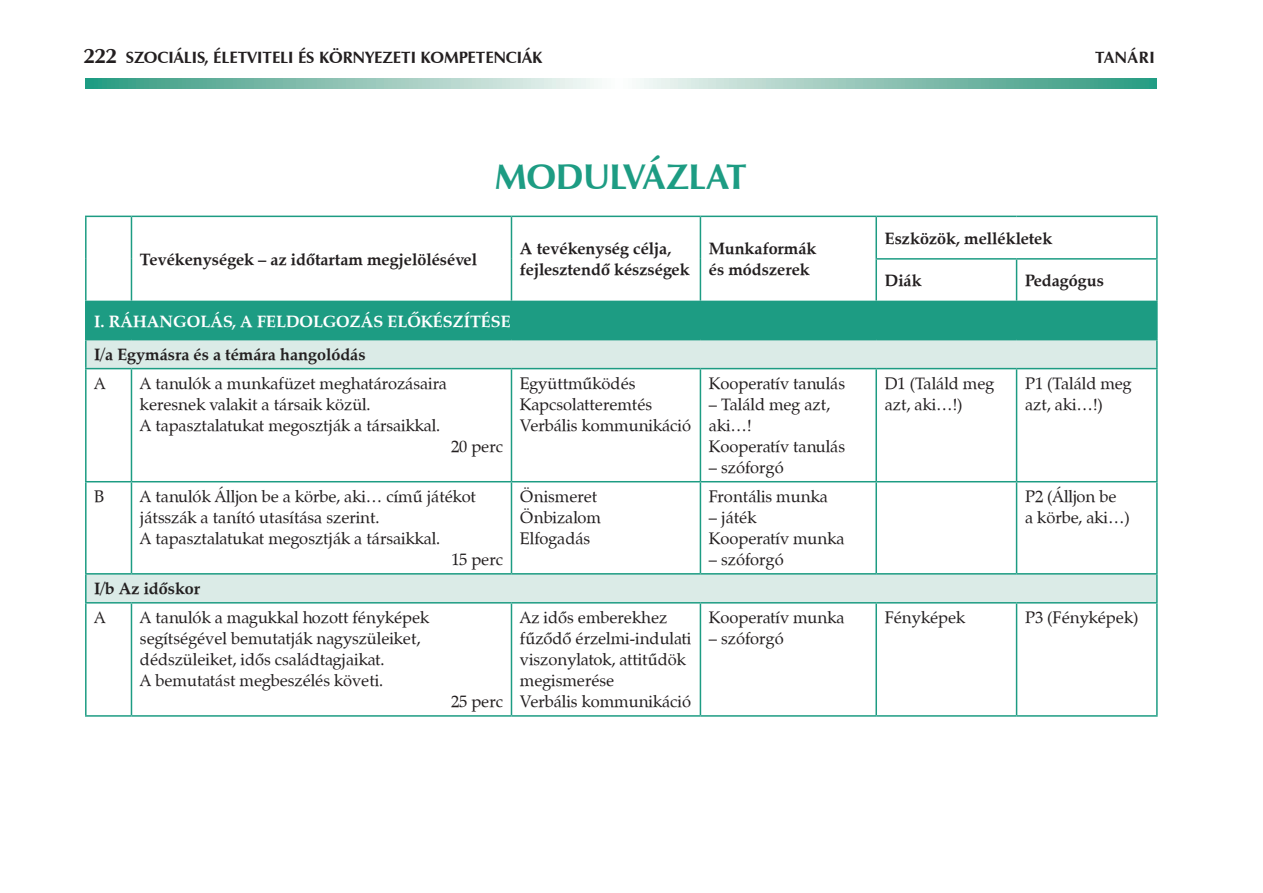
<style>
.page{position:relative;width:1263px;height:893px;background:#fff}
.page>*{position:absolute;margin:0;border:0;box-sizing:border-box;transform-origin:0 0}
.t1{font:700 36px "Zapf Humanist 601 PFL";letter-spacing:-.015em;color:#1d9c83}
.t2{font:16.5px/21px "Zapf Calligraphic 801 PFL";color:#231f20}
.t3{font:700 16.5px/21px "Zapf Calligraphic 801 PFL";color:#231f20}
.t4{font:700 16.5px "Zapf Humanist 601 PFL";color:#231f20}
.t5{font:700 16.5px "Zapf Calligraphic 801 PFL";color:#fff}
.s1{font-size:21px}
</style>
<div class="page">
<svg style="left:85px;top:78px;width:1072px;height:11px;background:#91c6b8"></svg>
<div style="left:86px;top:301px;width:1071px;height:39px;background:#1d9c83"></div>
<svg style="left:87px;top:340px;width:1069px;height:262px"></svg>
<hr style="left:85px;top:302px;width:2px;height:37px;background:#1d9c83">
<hr style="left:1156px;top:302px;width:2px;height:37px;background:#1d9c83">
<hr style="left:85px;top:339px;width:46px;height:1px;background:#1d9c83">
<hr style="left:85px;top:340px;width:2px;height:28px;background:#1d9c83">
<hr style="left:1016px;top:339px;width:142px;height:1px;background:#1d9c83">
<hr style="left:1156px;top:340px;width:2px;height:28px;background:#1d9c83">
<hr style="left:85px;top:368px;width:46px;height:1px;background:#1d9c83">
<hr style="left:85px;top:369px;width:2px;height:112px;background:#1d9c83">
<hr style="left:131px;top:368px;width:380px;height:1px;background:#1d9c83">
<hr style="left:131px;top:369px;width:1px;height:112px;background:#1d9c83">
<hr style="left:511px;top:368px;width:189px;height:1px;background:#1d9c83">
<hr style="left:511px;top:369px;width:1px;height:112px;background:#1d9c83">
<hr style="left:700px;top:368px;width:176px;height:1px;background:#1d9c83">
<hr style="left:700px;top:369px;width:1px;height:112px;background:#1d9c83">
<hr style="left:876px;top:368px;width:140px;height:1px;background:#1d9c83">
<hr style="left:875px;top:369px;width:2px;height:112px;background:#1d9c83">
<hr style="left:1016px;top:368px;width:142px;height:1px;background:#1d9c83">
<hr style="left:1016px;top:369px;width:1px;height:112px;background:#1d9c83">
<hr style="left:1156px;top:369px;width:2px;height:112px;background:#1d9c83">
<hr style="left:85px;top:481px;width:46px;height:1px;background:#1d9c83">
<hr style="left:85px;top:482px;width:2px;height:91px;background:#1d9c83">
<hr style="left:131px;top:481px;width:380px;height:1px;background:#1d9c83">
<hr style="left:131px;top:482px;width:1px;height:91px;background:#1d9c83">
<hr style="left:511px;top:481px;width:189px;height:1px;background:#1d9c83">
<hr style="left:511px;top:482px;width:1px;height:91px;background:#1d9c83">
<hr style="left:700px;top:481px;width:176px;height:1px;background:#1d9c83">
<hr style="left:700px;top:482px;width:1px;height:91px;background:#1d9c83">
<hr style="left:876px;top:481px;width:140px;height:1px;background:#1d9c83">
<hr style="left:875px;top:482px;width:2px;height:91px;background:#1d9c83">
<hr style="left:1016px;top:481px;width:142px;height:1px;background:#1d9c83">
<hr style="left:1016px;top:482px;width:1px;height:91px;background:#1d9c83">
<hr style="left:1156px;top:482px;width:2px;height:91px;background:#1d9c83">
<hr style="left:85px;top:573px;width:46px;height:2px;background:#1d9c83">
<hr style="left:85px;top:575px;width:2px;height:27px;background:#1d9c83">
<hr style="left:131px;top:573px;width:380px;height:2px;background:#1d9c83">
<hr style="left:511px;top:573px;width:189px;height:2px;background:#1d9c83">
<hr style="left:700px;top:573px;width:176px;height:2px;background:#1d9c83">
<hr style="left:876px;top:573px;width:140px;height:2px;background:#1d9c83">
<hr style="left:1016px;top:573px;width:142px;height:2px;background:#1d9c83">
<hr style="left:1156px;top:575px;width:2px;height:27px;background:#1d9c83">
<hr style="left:85px;top:602px;width:46px;height:2px;background:#1d9c83">
<hr style="left:85px;top:604px;width:2px;height:111px;background:#1d9c83">
<hr style="left:131px;top:602px;width:380px;height:2px;background:#1d9c83">
<hr style="left:131px;top:604px;width:1px;height:111px;background:#1d9c83">
<hr style="left:511px;top:602px;width:189px;height:2px;background:#1d9c83">
<hr style="left:511px;top:604px;width:1px;height:111px;background:#1d9c83">
<hr style="left:700px;top:602px;width:176px;height:2px;background:#1d9c83">
<hr style="left:700px;top:604px;width:1px;height:111px;background:#1d9c83">
<hr style="left:876px;top:602px;width:140px;height:2px;background:#1d9c83">
<hr style="left:875px;top:604px;width:2px;height:111px;background:#1d9c83">
<hr style="left:1016px;top:602px;width:142px;height:2px;background:#1d9c83">
<hr style="left:1016px;top:604px;width:1px;height:111px;background:#1d9c83">
<hr style="left:1156px;top:604px;width:2px;height:111px;background:#1d9c83">
<hr style="left:85px;top:715px;width:46px;height:2px;background:#1d9c83">
<hr style="left:131px;top:715px;width:380px;height:2px;background:#1d9c83">
<hr style="left:511px;top:715px;width:189px;height:2px;background:#1d9c83">
<hr style="left:700px;top:715px;width:176px;height:2px;background:#1d9c83">
<hr style="left:876px;top:715px;width:140px;height:2px;background:#1d9c83">
<hr style="left:1016px;top:715px;width:142px;height:2px;background:#1d9c83">
<hr style="left:85px;top:216px;width:46px;height:1px;background:#1d9c83">
<hr style="left:85px;top:217px;width:2px;height:42px;background:#1d9c83">
<hr style="left:131px;top:216px;width:380px;height:1px;background:#1d9c83">
<hr style="left:131px;top:217px;width:1px;height:42px;background:#1d9c83">
<hr style="left:511px;top:216px;width:189px;height:1px;background:#1d9c83">
<hr style="left:511px;top:217px;width:1px;height:42px;background:#1d9c83">
<hr style="left:700px;top:216px;width:176px;height:1px;background:#1d9c83">
<hr style="left:700px;top:217px;width:1px;height:42px;background:#1d9c83">
<hr style="left:85px;top:259px;width:2px;height:42px;background:#1d9c83">
<hr style="left:131px;top:259px;width:1px;height:42px;background:#1d9c83">
<hr style="left:511px;top:259px;width:1px;height:42px;background:#1d9c83">
<hr style="left:700px;top:259px;width:1px;height:42px;background:#1d9c83">
<hr style="left:85px;top:301px;width:46px;height:1px;background:#1d9c83">
<hr style="left:876px;top:216px;width:140px;height:1px;background:#1d9c83">
<hr style="left:875px;top:217px;width:2px;height:41px;background:#1d9c83">
<hr style="left:1016px;top:216px;width:142px;height:1px;background:#1d9c83">
<hr style="left:1156px;top:217px;width:2px;height:41px;background:#1d9c83">
<hr style="left:875px;top:258px;width:141px;height:2px;background:#1d9c83">
<hr style="left:875px;top:260px;width:2px;height:41px;background:#1d9c83">
<hr style="left:1016px;top:258px;width:142px;height:2px;background:#1d9c83">
<hr style="left:1016px;top:260px;width:1px;height:41px;background:#1d9c83">
<hr style="left:1156px;top:260px;width:2px;height:41px;background:#1d9c83">
<hr style="left:1016px;top:301px;width:142px;height:1px;background:#1d9c83">
<p class="t4" style="left:83px;top:47px;width:61px"><span class="s1">222</span> SZOCIÁLIS</p>
<p class="t4" style="left:204px;top:47px;width:18px">, ÉLETVITELI</p>
<p class="t4" style="left:298px;top:47px;width:32px">ÉS KÖRNYEZETI</p>
<p class="t4" style="left:420px;top:47px;width:9px">KOMPETENCIÁKTAN</p>
<p class="t4" style="left:1128px;top:47px;width:29px">ÁRI</p>
<h1 class="t1" style="left:495px;top:154px;width:254px">MODULVÁZLAT</h1>
<p class="t3" style="left:140px;top:249px;width:339px">Tevékenységek – az időtartam megjelölésével</p>
<p class="t3" style="left:520px;top:238px;width:171px">A tevékenység célja, fejlesztendő készségek</p>
<p class="t3" style="left:709px;top:238px;width:109px">Munkaformák és módszerek</p>
<p class="t5" style="left:94px;top:311px;width:416px">I. Ráhangolás, a feldolgozás előkészítése</p>
<p class="t3" style="left:94px;top:344px;width:273px">I/a Egymásra és a témára hangolódás</p>
<p class="t2" style="left:94px;top:373px;width:13px">A</p>
<p class="t2" style="left:140px;top:373px;width:309px">A tanulók a munkafüzet meghatározásaira keresnek valakit a társaik közül.<br>A tapasztalatukat megosztják a társaikkal.</p>
<p class="t2" style="left:451px;top:436px;width:53px">20 perc</p>
<p class="t2" style="left:94px;top:486px;width:12px">B</p>
<p class="t2" style="left:140px;top:486px;width:337px">A tanulók Álljon be a körbe, aki… című játékot</p>
<p class="t2" style="left:140px;top:507px;width:241px">játsszák a tanító utasítása szerint.</p>
<p class="t2" style="left:140px;top:528px;width:302px">A tapasztalatukat megosztják a társaikkal.</p>
<p class="t2" style="left:451px;top:549px;width:53px">15 perc</p>
<p class="t3" style="left:94px;top:578px;width:107px">I/b Az időskor</p>
<p class="t2" style="left:94px;top:607px;width:13px">A</p>
<p class="t2" style="left:140px;top:607px;width:291px">A tanulók a magukkal hozott fényképek segítségével bemutatják nagyszüleiket, dédszüleiket, idős családtagjaikat.<br>A bemutatást megbeszélés követi.</p>
<p class="t2" style="left:451px;top:691px;width:53px">25 perc</p>
<p class="t2" style="left:520px;top:373px;width:173px">Együttműködés<br>Kapcsolatteremtés<br>Verbális kommunikáció</p>
<p class="t2" style="left:709px;top:373px;width:138px">Kooperatív tanulás</p>
<p class="t2" style="left:709px;top:394px;width:138px">– Találd meg azt, aki…!<br>Kooperatív tanulás</p>
<p class="t2" style="left:709px;top:457px;width:76px">– szóforgó</p>
<p class="t2" style="left:520px;top:486px;width:82px">Önismeret<br>Önbizalom<br>Elfogadás</p>
<p class="t2" style="left:709px;top:486px;width:120px">Frontális munka</p>
<p class="t2" style="left:709px;top:507px;width:137px">– játék<br>Kooperatív munka</p>
<p class="t2" style="left:709px;top:549px;width:76px">– szóforgó</p>
<p class="t2" style="left:520px;top:607px;width:173px">Az idős emberekhez fűződő érzelmi-indulati viszonylatok, attitűdök megismerése<br>Verbális kommunikáció</p>
<p class="t2" style="left:709px;top:607px;width:137px">Kooperatív munka</p>
<p class="t2" style="left:709px;top:628px;width:76px">– szóforgó</p>
<p class="t3" style="left:885px;top:227px;width:169px">Eszközök, mellékletek</p>
<p class="t3" style="left:885px;top:270px;width:38px">Diák</p>
<p class="t3" style="left:1025px;top:270px;width:80px">Pedagógus</p>
<p class="t2" style="left:885px;top:373px;width:111px">D1 (Találd meg azt, aki…!)</p>
<p class="t2" style="left:1025px;top:373px;width:108px">P1 (Találd meg azt, aki…!)</p>
<p class="t2" style="left:1025px;top:486px;width:106px">P2 (Álljon be<br>a körbe, aki…)</p>
<p class="t2" style="left:885px;top:607px;width:82px">fényképek</p>
<p class="t2" style="left:1025px;top:607px;width:115px">P3 (Fényképek)</p>
</div>
